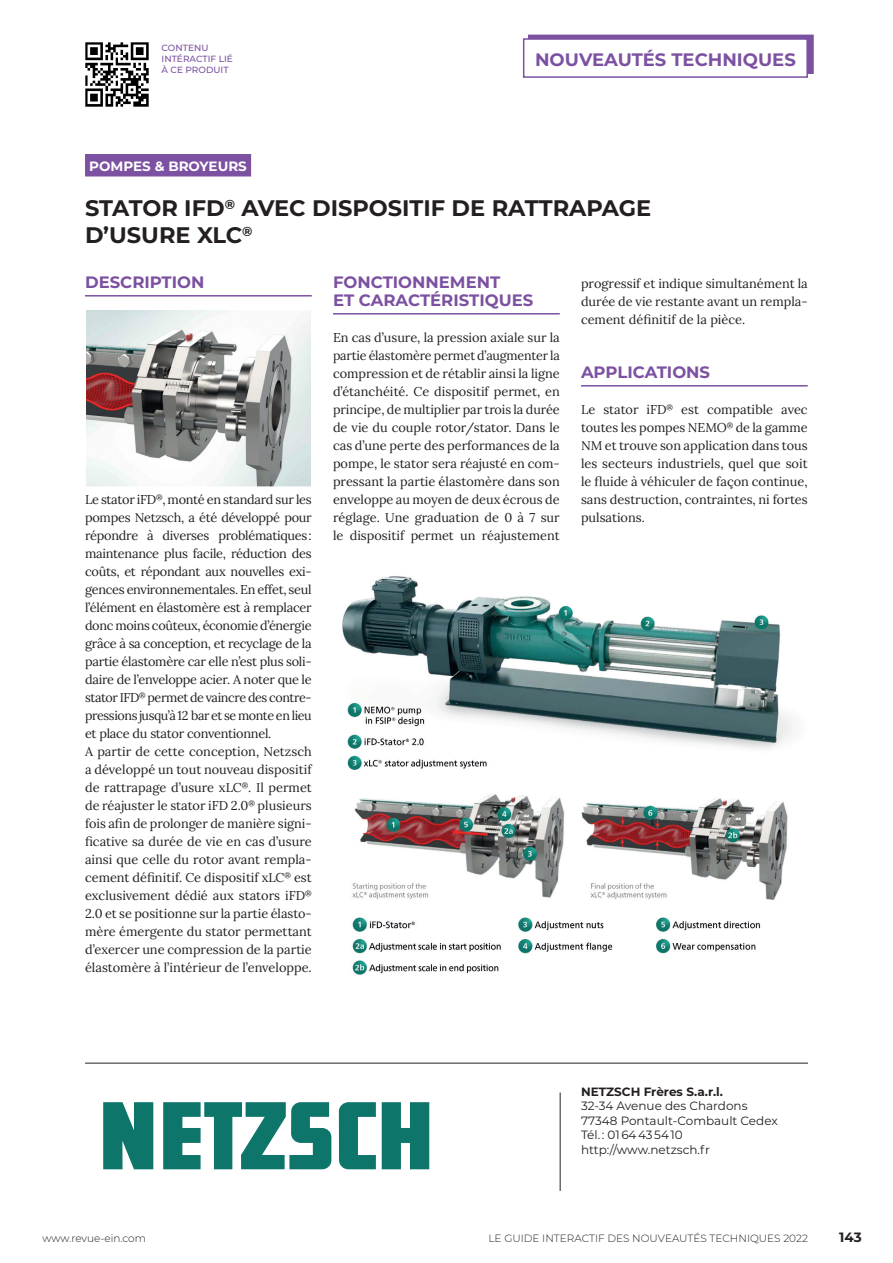
<style>
.page{position:relative;width:893px;height:1263px;background:#fff}
.page>*{position:absolute;margin:0;border:0;box-sizing:border-box;transform-origin:0 0}
.Titre{font:700 22.5px "Montserrat";color:#231f20}
.t1{font:700 18px "Montserrat";color:#7c51a1}
.Intertitre{font:700 16.5px "Montserrat";color:#7c51a1}
.Surtitre{font:700 13.5px "Montserrat";color:#fff}
.t2{font:700 13.5px "Montserrat";color:#231f20}
.Texte_courant{font:12.75px/18px "Lora";color:#231f20;text-align:justify}
.t3{font:12px "Montserrat";color:#231f20}
.t4{font:700 12px "Montserrat";color:#231f20}
.t5{font:300 10.5px "Montserrat";color:#231f20}
.t6{font:500 9px/10.8px "Montserrat";color:#7c51a1}
</style>
<div class="page">
<div style="left:528px;top:35px;width:285px;height:39px;background:#7c51a1"></div>
<div style="left:524px;top:39px;width:283px;height:38px;background:#fff"></div>
<div style="left:523px;top:38px;width:285px;height:40px;border:2px solid #7c51a1"></div>
<hr style="left:85px;top:1063px;width:723px;height:1px;background:#231f20">
<hr style="left:560px;top:1092px;width:1px;height:99px;background:#231f20">
<div style="left:85px;top:154px;width:166px;height:22px;background:#7c51a1"></div>
<hr style="left:85px;top:295px;width:227px;height:2px;background:#7c51a1">
<hr style="left:333px;top:313px;width:227px;height:2px;background:#7c51a1">
<hr style="left:581px;top:385px;width:227px;height:2px;background:#7c51a1">
<svg style="left:103px;top:1102px;width:326px;height:67px"></svg>
<img style="left:86px;top:310px;width:225px;height:177px">
<img style="left:342px;top:576px;width:453px;height:399px">
<img style="left:85px;top:43px;width:64px;height:63px">
<p class="t6" style="left:162px;top:42px;width:73px">CONTENU<br>INTÉRACTIF LIÉ<br>À CE PRODUIT</p>
<h2 class="t1" style="left:535px;top:46px;width:262px">NOUVEAUTÉS TECHNIQUES</h2>
<p class="Surtitre" style="left:89px;top:156px;width:159px">POMPES &amp; BROYEURS</p>
<p class="Titre" style="left:85px;top:192px;width:568px">STATOR IFD<sup>®</sup> AVEC DISPOSITIF DE RATTRAPAGE</p>
<p class="Titre" style="left:85px;top:219px;width:169px">D’USURE XLC<sup>®</sup></p>
<p class="Intertitre" style="left:85px;top:270px;width:121px">DESCRIPTION</p>
<p class="Intertitre" style="left:333px;top:270px;width:169px">FONCTIONNEMENT</p>
<p class="Intertitre" style="left:333px;top:288px;width:202px">ET CARACTÉRISTIQUES</p>
<p class="Texte_courant" style="left:333px;top:328px;width:228px">En cas d’usure, la pression axiale sur la partie élastomère permet d’augmenter la compression et de rétablir ainsi la ligne d’étanchéité. Ce dispositif permet, en principe, de multiplier par trois la durée de vie du couple rotor/stator. Dans le cas d’une perte des performances de la pompe, le stator sera réajusté en com&shy;pressant la partie élastomère dans son enveloppe au moyen de deux écrous de réglage. Une graduation de 0 à 7 sur le dispositif permet un réajustement</p>
<p class="Texte_courant" style="left:581px;top:274px;width:228px">progressif et indique simultanément la durée de vie restante avant un rempla&shy;cement définitif de la pièce.</p>
<p class="Intertitre" style="left:581px;top:360px;width:131px">APPLICATIONS</p>
<p class="Texte_courant" style="left:581px;top:400px;width:228px">Le stator iFD<sup>®</sup> est compatible avec toutes les pompes NEMO<sup>®</sup> de la gamme NM et trouve son application dans tous les secteurs industriels, quel que soit le fluide à véhiculer de façon continue, sans destruction, contraintes, ni fortes pulsations.</p>
<p class="Texte_courant" style="left:85px;top:490px;width:228px">Le stator iFD<sup>®</sup>, monté en standard sur les pompes Netzsch, a été développé pour répondre à diverses problématiques: maintenance plus facile, réduction des coûts, et répondant aux nouvelles exi&shy;gences environnementales. En effet, seul l’élément en élastomère est à remplacer donc moins coûteux, économie d’énergie grâce à sa conception, et recyclage de la partie élastomère car elle n’est plus soli&shy;daire de l’enveloppe acier. A noter que le stator IFD<sup>®</sup> permet de vaincre des contre&shy;pressions jusqu’à 12 bar et se monte en lieu et place du stator conventionnel.</p>
<p class="Texte_courant" style="left:85px;top:742px;width:228px">A partir de cette conception, Netzsch a développé un tout nouveau dispositif de rattrapage d’usure xLC<sup>®</sup>. Il permet de réajuster le stator iFD 2.0<sup>®</sup> plusieurs fois afin de prolonger de manière signi&shy;ficative sa durée de vie en cas d’usure ainsi que celle du rotor avant rempla&shy;cement définitif. Ce dispositif xLC<sup>®</sup> est exclusivement dédié aux stators iFD<sup>® </sup>2.0 et se positionne sur la partie élasto&shy;mère émergente du stator permettant d’exercer une compression de la partie élastomère à l’intérieur de l’enveloppe.</p>
<p class="t4" style="left:581px;top:1083px;width:144px">NETZSCH Frères S.a.r.l.</p>
<p class="t3" style="left:581px;top:1098px;width:168px">32-34 Avenue des Chardons</p>
<p class="t3" style="left:581px;top:1112px;width:198px">77348 Pontault-Combault Cedex</p>
<p class="t3" style="left:581px;top:1127px;width:103px">Tél. : 01 64 43 54 10</p>
<p class="t3" style="left:581px;top:1141px;width:130px">http://www.netzsch.fr</p>
<p class="t5" style="left:43px;top:1231px;width:105px">www.revue-ein.com</p>
<p class="t5" style="left:488px;top:1231px;width:321px">LE GUIDE INTERACTIF DES NOUVEAUTÉS TECHNIQUES 2022</p>
<p class="t2" style="left:839px;top:1227px;width:24px">143</p>
</div>
